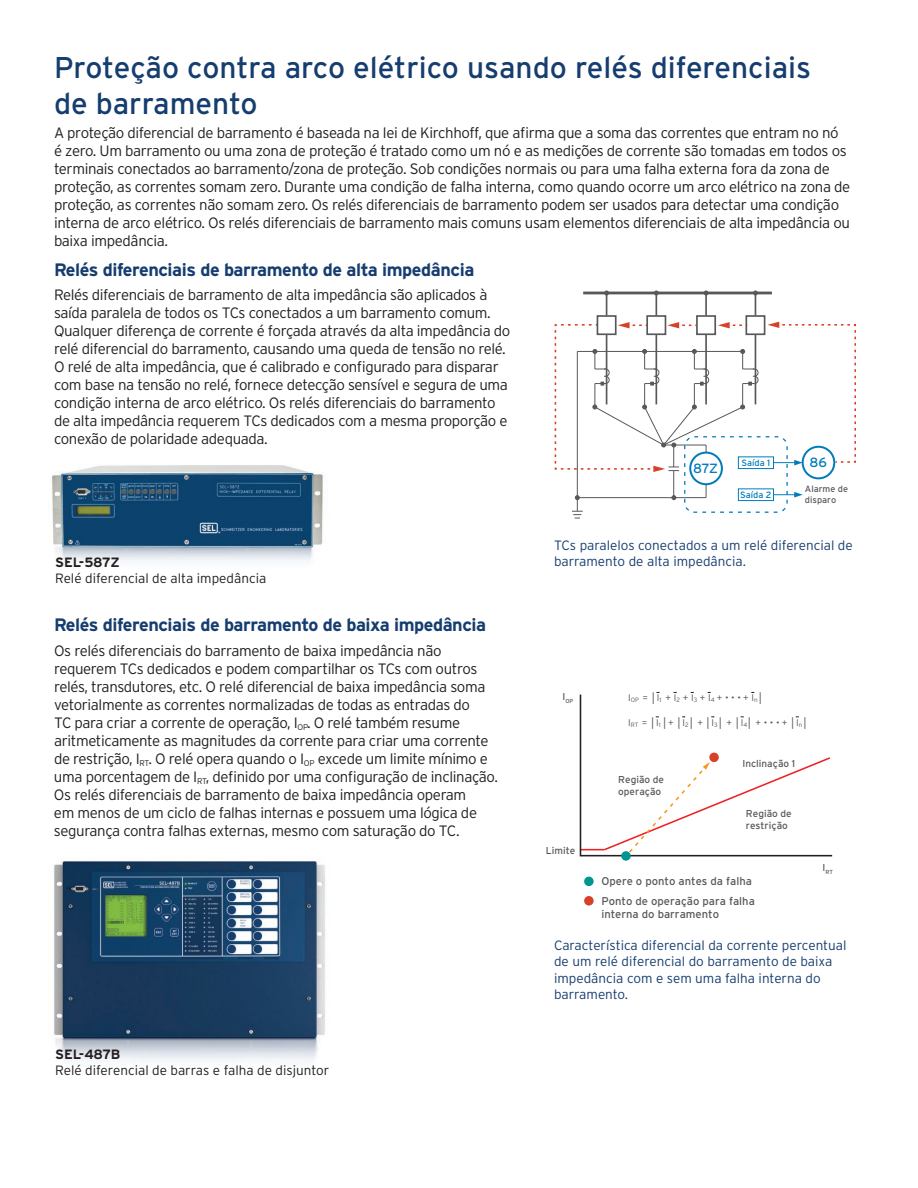
<style>
.page{position:relative;width:918px;height:1188px;background:#fff}
.page>*{position:absolute;margin:0;border:0;box-sizing:border-box;transform-origin:0 0}
.t1{font:30px/36px "Interstate Poly";color:#163d6f}
.t2{font:700 18px "Interstate Poly";letter-spacing:-.025em;color:#163d6f}
.t3{font:300 15px/18px "Interstate Poly";letter-spacing:-.025em;color:#231f20}
.t4{font:300 13.5px/16.2px "Interstate Poly";color:#163d6f}
.t5{font:300 13.5px "Interstate Poly";color:#231f20}
.t6{font:700 13.5px "Interstate Poly";color:#231f20}
.t7{font:13.35px "Interstate Poly";color:#007cbb}
.t8{font:11.25px/20px "Interstate Poly";color:#57585a}
.t9{font:10.05px/12px "Interstate Poly";color:#57585a}
.t10{font:300 9.6px "Interstate Poly";color:#57585a}
.t11{font:9.15px/10.9px "Interstate Poly";color:#57585a}
.t12{font:9.15px "Interstate Poly";color:#007cbb}
.t13{font:5.85px "Interstate Poly";color:#57585a}
.s1{font-family:"Arial";font-weight:400}
</style>
<div class="page">
<img style="left:52px;top:465px;width:271px;height:97px">
<hr style="left:583px;top:292px;width:189px;height:2px;background:#57585a">
<div style="left:597px;top:315px;width:20px;height:20px;border:2px solid #57585a"></div>
<div style="left:646px;top:315px;width:20px;height:20px;border:2px solid #57585a"></div>
<div style="left:696px;top:315px;width:20px;height:20px;border:2px solid #57585a"></div>
<div style="left:745px;top:315px;width:20px;height:20px;border:2px solid #57585a"></div>
<hr style="left:705px;top:293px;width:2px;height:23px;background:#57585a">
<svg style="left:604px;top:291px;width:5px;height:25px"></svg>
<svg style="left:654px;top:291px;width:5px;height:25px"></svg>
<svg style="left:753px;top:291px;width:5px;height:25px"></svg>
<div style="left:738px;top:456px;width:36px;height:13px;border:1px solid #007cbb"></div>
<svg style="left:767px;top:322px;width:89px;height:143px"></svg>
<svg style="left:774px;top:492px;width:29px;height:6px"></svg>
<div style="left:738px;top:488px;width:36px;height:13px;border:1px solid #007cbb"></div>
<div style="left:802px;top:446px;width:33px;height:33px;border:2px solid #007cbb;border-radius:50%"></div>
<svg style="left:554px;top:322px;width:205px;height:197px"></svg>
<div style="left:684px;top:436px;width:104px;height:77px;border:1px dashed #007cbb;border-radius:10px"></div>
<div style="left:689px;top:452px;width:34px;height:33px;border:2px solid #007cbb;border-radius:50%"></div>
<div style="left:584px;top:877px;width:10px;height:9px;background:#029591;border-radius:50%"></div>
<div style="left:584px;top:896px;width:10px;height:10px;background:#d74127;border-radius:50%"></div>
<svg style="left:579px;top:692px;width:254px;height:165px"></svg>
<div style="left:621px;top:851px;width:10px;height:10px;background:#029591;border-radius:50%"></div>
<img style="left:54px;top:861px;width:271px;height:201px">
<h1 class="t1" style="left:54px;top:49px;width:759px">Proteção contra arco elétrico usando relés diferenciais de barramento</h1>
<p class="t3" style="left:54px;top:123px;width:798px">A proteção diferencial de barramento é baseada na lei de Kirchhoff, que afirma que a soma das correntes que entram no nó é zero. Um barramento ou uma zona de proteção é tratado como um nó e as medições de corrente são tomadas em todos os terminais conectados ao barramento/zona de proteção. Sob condições normais ou para uma falha externa fora da zona de proteção, as correntes somam zero. Durante uma condição de falha interna, como quando ocorre um arco elétrico na zona de proteção, as correntes não somam zero. Os relés diferenciais de barramento podem ser usados para detectar uma condição interna de arco elétrico. Os relés diferenciais de barramento mais comuns usam elementos diferenciais de alta impedância ou baixa impedância.</p>
<p class="t2" style="left:54px;top:256px;width:422px">Relés diferenciais de barramento de alta impedância</p>
<p class="t3" style="left:54px;top:285px;width:458px">Relés diferenciais de barramento de alta impedância são aplicados à saída paralela de todos os TCs conectados a um barramento comum.<br>Qualquer diferença de corrente é forçada através da alta impedância do relé diferencial do barramento, causando uma queda de tensão no relé.<br>O relé de alta impedância, que é calibrado e configurado para disparar com base na tensão no relé, fornece detecção sensível e segura de uma condição interna de arco elétrico. Os relés diferenciais do barramento de alta impedância requerem TCs dedicados com a mesma proporção e conexão de polaridade adequada.</p>
<p class="t6" style="left:55px;top:553px;width:66px">SEL-587Z</p>
<p class="t5" style="left:55px;top:569px;width:213px">Relé diferencial de alta impedância</p>
<p class="t2" style="left:54px;top:612px;width:434px">Relés diferenciais de barramento de baixa impedância</p>
<p class="t3" style="left:54px;top:640px;width:446px">Os relés diferenciais do barramento de baixa impedância não requerem TCs dedicados e podem compartilhar os TCs com outros relés, transdutores, etc. O relé diferencial de baixa impedância soma vetorialmente as correntes normalizadas de todas as entradas do<br>TC para criar a corrente de operação, I<sub>OP</sub>. O relé também resume aritmeticamente as magnitudes da corrente para criar uma corrente de restrição, I<sub>RT</sub>. O relé opera quando o I<sub>OP</sub> excede um limite mínimo e uma porcentagem de I<sub>RT</sub>, definido por uma configuração de inclinação.<br>Os relés diferenciais de barramento de baixa impedância operam<br>em menos de um ciclo de falhas internas e possuem uma lógica de segurança contra falhas externas, mesmo com saturação do TC.</p>
<p class="t6" style="left:55px;top:1044px;width:67px">SEL-487B</p>
<p class="t5" style="left:55px;top:1061px;width:276px">Relé diferencial de barras e falha de disjuntor</p>
<p class="t7" style="left:693px;top:459px;width:26px">87Z</p>
<p class="t7" style="left:810px;top:453px;width:19px">86</p>
<p class="t12" style="left:741px;top:456px;width:30px">Saída 1</p>
<p class="t12" style="left:740px;top:488px;width:33px">Saída 2</p>
<p class="t11" style="left:805px;top:483px;width:45px">Alarme de disparo</p>
<p class="t4" style="left:554px;top:537px;width:300px">TCs paralelos conectados a um relé diferencial de barramento de alta impedância.</p>
<p class="t13" style="left:563px;top:697px;width:12px"><sup>I</sup>OP</p>
<p class="t9" style="left:546px;top:844px;width:31px">Limite</p>
<p class="t10" style="left:628px;top:691px;width:137px">I<sub>OP</sub> = <span class="s1">│</span>I<sub>1</sub> + I<sub>2</sub> + I<sub>3</sub> + I<sub>4</sub> + • • • + I<sub>n</sub><span class="s1">│</span></p>
<p class="t10" style="left:628px;top:716px;width:182px">I<sub>RT</sub> = <span class="s1">│</span>I<sub>1</sub> <span class="s1">│</span>+ <span class="s1">│</span>I<sub>2</sub><span class="s1">│</span> + <span class="s1">│</span>I<sub>3</sub><span class="s1">│</span> + <span class="s1">│</span>I<sub>4</sub><span class="s1">│</span> + • • • + <span class="s1">│</span>I<sub>n</sub><span class="s1">│</span></p>
<p class="t9" style="left:618px;top:774px;width:47px">Região de operação</p>
<p class="t9" style="left:742px;top:757px;width:54px">Inclinação 1</p>
<p class="t9" style="left:746px;top:807px;width:47px">Região de restrição</p>
<p class="t8" style="left:601px;top:871px;width:155px">Opere o ponto antes da falha<br>Ponto de operação para falha</p>
<p class="t8" style="left:601px;top:904px;width:119px">interna do barramento</p>
<p class="t13" style="left:822px;top:868px;width:12px"><sup>I</sup>RT</p>
<p class="t4" style="left:554px;top:936px;width:294px">Característica diferencial da corrente percentual de um relé diferencial do barramento de baixa impedância com e sem uma falha interna do barramento.</p>
</div>
